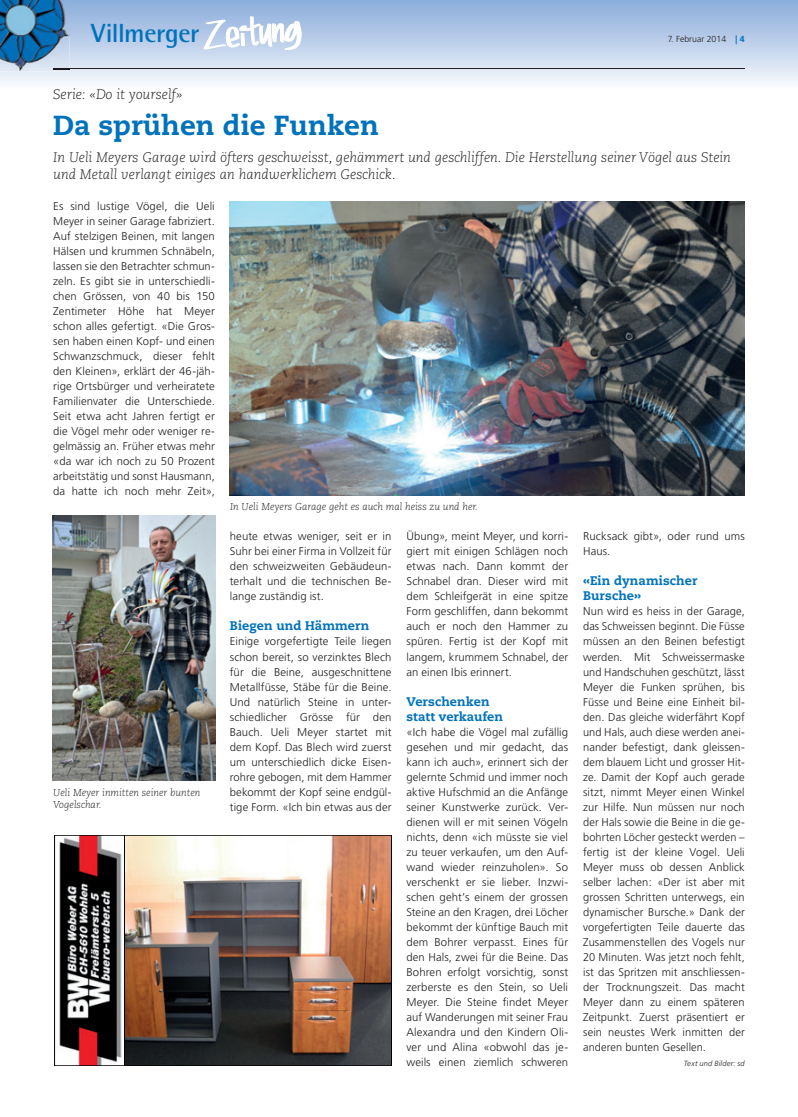
<style>
.page{position:relative;width:798px;height:1117px;background:#fff}
.page>*{position:absolute;margin:0;border:0;box-sizing:border-box;transform-origin:0 0}
.t1{font:800 27.5px "Caecilia";color:#0072bc}
.t2{font:700 26.25px "Rotis Semi Sans";letter-spacing:-.02em;color:#0072bc}
.t3{font:italic 300 13.75px/16.5px "Caecilia";color:#231f20}
.t4{font:800 12.5px/15px "Caecilia";letter-spacing:.005em;color:#0072bc}
.t5{font:300 11.25px/15px "Frutiger";letter-spacing:.005em;color:#231f20;text-align:justify}
.t6{font:italic 300 10px/12px "Caecilia";color:#231f20}
.t7{font:300 8.75px "Frutiger";color:#231f20}
.t8{font:italic 300 7.5px "Frutiger";letter-spacing:.02em;color:#231f20}
.s1{font-family:"Myriad";font-weight:700;color:#0072bc}
.s2{font-weight:700;color:#0072bc}
</style>
<div class="page">
<svg style="left:0;top:0;width:797px;height:83px;background:#bbcee8"></svg>
<hr style="left:53px;top:69px;width:691px;height:1px;background:#231f20">
<svg style="left:204px;top:12px;width:97px;height:45px"></svg>
<img style="left:0;top:0;width:69px;height:71px">
<svg style="left:53px;top:69px;width:16px;height:1px"></svg>
<img style="left:53px;top:515px;width:162px;height:265px">
<img style="left:230px;top:201px;width:514px;height:294px">
<img style="left:125px;top:837px;width:264px;height:226px">
<img style="left:59px;top:837px;width:63px;height:226px">
<hr style="left:124px;top:835px;width:1px;height:230px;background:#000001">
<div style="left:55px;top:835px;width:336px;height:230px;border:1px solid #000001"></div>
<h2 class="t2" style="left:91px;top:17px;width:110px">Villmerger</h2>
<p class="t7" style="left:667px;top:34px;width:79px">7. Februar 2014 <span class="s1">|</span> <span class="s2">4</span></p>
<p class="t3" style="left:53px;top:86px;width:131px">Serie: «Do it yourself»</p>
<h1 class="t1" style="left:53px;top:108px;width:327px">Da sprühen die Funken</h1>
<p class="t3" style="left:53px;top:149px;width:679px">In Ueli Meyers Garage wird öfters geschweisst, gehämmert und geschliffen. Die Herstellung seiner Vögel aus Stein und Metall verlangt einiges an handwerklichem Geschick.</p>
<p class="t5" style="left:53px;top:199px;width:163px">Es sind lustige Vögel, die Ueli Meyer in seiner Garage fabriziert.<br>Auf stelzigen Beinen, mit langen Hälsen und krummen Schnäbeln, lassen sie den Betrachter schmun&shy;zeln. Es gibt sie in unterschiedli&shy;chen Grössen, von 40 bis 150<br>Zentimeter Höhe hat Meyer schon alles gefertigt. «Die Gros&shy;sen haben einen Kopf- und einen Schwanzschmuck, dieser fehlt den Kleinen», erklärt der 46-jäh&shy;rige Ortsbürger und verheiratete Familienvater die Unterschiede.<br>Seit etwa acht Jahren fertigt er die Vögel mehr oder weniger re&shy;gelmässig an. Früher etwas mehr «da war ich noch zu 50 Prozent arbeitstätig und sonst Hausmann, da hatte ich noch mehr Zeit»,</p>
<p class="t5" style="left:230px;top:529px;width:163px">heute etwas weniger, seit er in Suhr bei einer Firma in Vollzeit für den schweizweiten Gebäudeun&shy;terhalt und die technischen Be&shy;lange zuständig ist.</p>
<p class="t4" style="left:230px;top:618px;width:141px">Biegen und Hämmern</p>
<p class="t5" style="left:230px;top:634px;width:163px">Einige vorgefertigte Teile liegen schon bereit, so verzinktes Blech für die Beine, ausgeschnittene Metallfüsse, Stäbe für die Beine.<br>Und natürlich Steine in unter&shy;schiedlicher Grösse für den Bauch. Ueli Meyer startet mit dem Kopf. Das Blech wird zuerst um unterschiedlich dicke Eisen&shy;rohre gebogen, mit dem Hammer bekommt der Kopf seine endgül&shy;tige Form. «Ich bin etwas aus der</p>
<p class="t6" style="left:230px;top:501px;width:249px">In Ueli Meyers Garage geht es auch mal heiss zu und her.</p>
<p class="t5" style="left:406px;top:529px;width:163px">Übung», meint Meyer, und korri&shy;giert mit einigen Schlägen noch etwas nach. Dann kommt der Schnabel dran. Dieser wird mit dem Schleifgerät in eine spitze Form geschliffen, dann bekommt auch er noch den Hammer zu spüren. Fertig ist der Kopf mit langem, krummem Schnabel, der an einen Ibis erinnert.</p>
<p class="t4" style="left:406px;top:693px;width:98px">Verschenken statt verkaufen</p>
<p class="t5" style="left:406px;top:724px;width:163px">«Ich habe die Vögel mal zufällig gesehen und mir gedacht, das kann ich auch», erinnert sich der gelernte Schmid und immer noch aktive Hufschmid an die Anfänge seiner Kunstwerke zurück. Ver&shy;dienen will er mit seinen Vögeln nichts, denn «ich müsste sie viel zu teuer verkaufen, um den Auf&shy;wand wieder reinzuholen». So verschenkt er sie lieber. Inzwi&shy;schen geht’s einem der grossen Steine an den Kragen, drei Löcher bekommt der künftige Bauch mit dem Bohrer verpasst. Eines für den Hals, zwei für die Beine. Das Bohren erfolgt vorsichtig, sonst zerberste es den Stein, so Ueli Meyer. Die Steine findet Meyer auf Wanderungen mit seiner Frau Alexandra und den Kindern Oli&shy;ver und Alina «obwohl das je&shy;weils einen ziemlich schweren</p>
<p class="t5" style="left:583px;top:529px;width:163px">Rucksack gibt», oder rund ums<br>Haus.</p>
<p class="t4" style="left:583px;top:573px;width:116px">«Ein dynamischer<br>Bursche»</p>
<p class="t5" style="left:583px;top:604px;width:163px">Nun wird es heiss in der Garage, das Schweissen beginnt. Die Füs se müssen an den Beinen befestigt werden. Mit Schweissermaske und Handschuhen geschützt, lässt Meyer die Funken sprühen, bis Füs se und Beine eine Einheit bil&shy;den. Das gleiche widerfährt Kopf und Hals, auch diese werden anei&shy;nander befestigt, dank gleissen&shy;dem blauem Licht und grosser Hit&shy;ze. Damit der Kopf auch gerade sitzt, nimmt Meyer einen Winkel zur Hilfe. Nun müssen nur noch der Hals sowie die Beine in die ge&shy;bohrten Löcher gesteckt werden – fertig ist der kleine Vogel. Ueli Meyer muss ob dessen Anblick selber lachen: «Der ist aber mit grossen Schritten unterwegs, ein dynamischer Bursche.» Dank der vorgefertigten Teile dauerte das Zusammenstellen des Vogels nur 20 Minuten. Was jetzt noch fehlt, ist das Spritzen mit anschliessen&shy;der Trocknungszeit. Das macht Meyer dann zu einem späteren Zeitpunkt. Zuerst präsentiert er sein neustes Werk inmitten der anderen bunten Gesellen.</p>
<p class="t8" style="left:683px;top:1058px;width:62px">Text und Bilder: sd</p>
<p class="t6" style="left:53px;top:786px;width:149px">Ueli Meyer inmitten seiner bunten<br>Vogelschar.</p>
</div>
